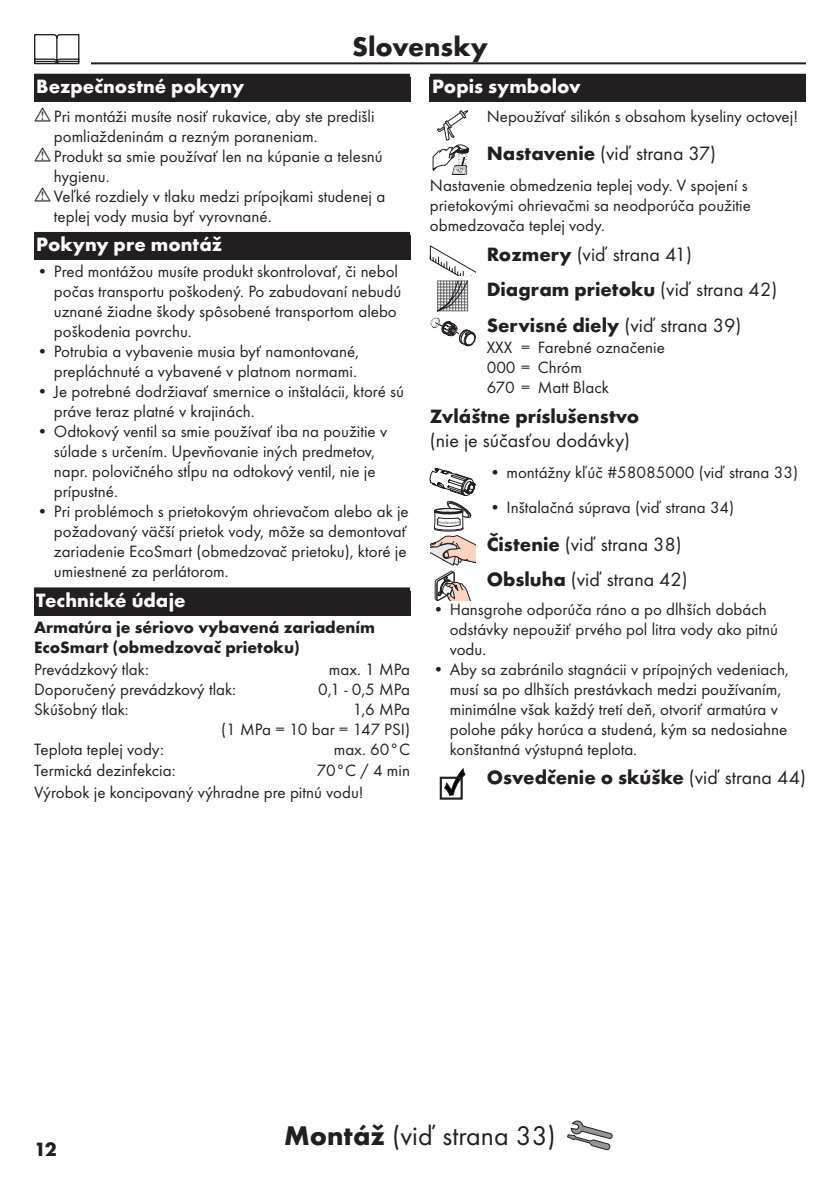
<style>
.page{position:relative;width:840px;height:1191px;background:#fff}
.page>*{position:absolute;margin:0;border:0;box-sizing:border-box;transform-origin:0 0}
.Montage_mit_Symbol_SK{font:28px "Futura TOT Boo";color:#231f20}
.Sprache_Rahmenwechsel_SK{font:700 28px "Futura TOT";color:#231f20}
.Ueberschrift_Grafik_SK{font:700 20px "Futura TOT";color:#231f20}
.Ueberschrift_Grafik__folgeText_SK{font:20px "Futura TOT Boo";color:#231f20}
.Ueberschrift_nach_Grafik_SK{font:20px/24px "Futura TOT Boo";color:#231f20}
.Ueberschrift_SK{font:700 20px "Futura TOT";color:#fff}
.Ueberschrift_Grafik_SK-2{font:20px "Futura TOT Boo";color:#231f20}
.Ueberschrift_o_Absatz_Grafik_SK{font:700 20px "Futura TOT";color:#231f20}
.Ueberschrift___SK{font:700 20px "Futura TOT";color:#fff}
.Normaltext_nach_Grafik_SK{font:17px/20px "Futura TOT Boo";color:#231f20}
.Techn__Daten_SK{font:17px/20px "Futura TOT Boo";color:#231f20;text-align:right}
.Hinweis_SK{font:700 17px/20px "Futura TOT";color:#231f20}
.Farbe_SK{font:17px/20px "Futura TOT Boo";color:#231f20}
.Normaltext_SK{font:17px "Futura TOT Boo";color:#231f20}
.Normaltext_Grafik_SK{font:17px "Futura TOT Boo";color:#231f20}
.s1{font-family:"Futura TOT";font-weight:700}
.s2{font-family:"Futura TOT Boo";font-weight:400}
</style>
<div class="page">
<hr style="left:34px;top:62px;width:771px;height:2px;background:#231f20">
<div style="left:23px;top:34px;width:68px;height:34px;background:#fff"></div>
<svg style="left:34px;top:34px;width:45px;height:30px"></svg>
<svg style="left:567px;top:1120px;width:45px;height:30px"></svg>
<div style="left:34px;top:74px;width:376px;height:28px;background:#231f20"></div>
<div style="left:34px;top:232px;width:376px;height:28px;background:#231f20"></div>
<div style="left:34px;top:587px;width:376px;height:28px;background:#231f20"></div>
<div style="left:429px;top:74px;width:376px;height:28px;background:#231f20"></div>
<svg style="left:432px;top:110px;width:36px;height:65px"></svg>
<svg style="left:429px;top:245px;width:46px;height:101px"></svg>
<svg style="left:429px;top:468px;width:46px;height:97px"></svg>
<svg style="left:434px;top:571px;width:36px;height:30px"></svg>
<svg style="left:440px;top:769px;width:25px;height:30px"></svg>
<p class="Sprache_Rahmenwechsel_SK" style="left:352px;top:29px;width:137px">Slovensky</p>
<p class="Ueberschrift___SK" style="left:36px;top:74px;width:209px">Bezpečnostné pokyny</p>
<p class="Normaltext_nach_Grafik_SK" style="left:54px;top:106px;width:322px">Pri montáži musíte nosiť rukavice, aby ste predišli pomliaždeninám a rezným poraneniam.</p>
<p class="Normaltext_nach_Grafik_SK" style="left:54px;top:146px;width:330px">Produkt sa smie používať len na kúpanie a telesnú hygienu.</p>
<p class="Normaltext_nach_Grafik_SK" style="left:54px;top:186px;width:332px">Veľké rozdiely v tlaku medzi prípojkami studenej a teplej vody musia byť vyrovnané.</p>
<p class="Ueberschrift_SK" style="left:36px;top:232px;width:187px">Pokyny pre montáž</p>
<p class="Normaltext_nach_Grafik_SK" style="left:54px;top:261px;width:349px;text-indent:-17px">• Pred montážou musíte produkt skontrolovať, či nebol počas transportu poškodený. Po zabudovaní nebudú uznané žiadne škody spôsobené transportom alebo poškodenia povrchu.</p>
<p class="Normaltext_nach_Grafik_SK" style="left:37px;top:341px;width:323px;text-align:right">• Potrubia a vybavenie musia byť namontované, prepláchnuté a vybavené v platnom normami.</p>
<p class="Normaltext_nach_Grafik_SK" style="left:54px;top:381px;width:351px;text-indent:-17px">• Je potrebné dodržiavať smernice o inštalácii, ktoré sú práve teraz platné v krajinách.</p>
<p class="Normaltext_nach_Grafik_SK" style="left:54px;top:421px;width:335px;text-indent:-17px">• Odtokový ventil sa smie používať iba na použitie v súlade s určením. Upevňovanie iných predmetov, napr. polovičného stĺpu na odtokový ventil, nie je prípustné.</p>
<p class="Normaltext_nach_Grafik_SK" style="left:54px;top:501px;width:356px;text-indent:-17px">• Pri problémoch s prietokovým ohrievačom alebo ak je požadovaný väčší prietok vody, môže sa demontovať zariadenie EcoSmart (obmedzovač prietoku), ktoré je umiestnené za perlátorom.</p>
<p class="Ueberschrift_SK" style="left:36px;top:588px;width:151px">Technické údaje</p>
<p class="Hinweis_SK" style="left:34px;top:616px;width:342px">Armatúra je sériovo vybavená zariadením<br>EcoSmart (obmedzovač prietoku)</p>
<p class="Techn__Daten_SK" style="left:34px;top:659px;width:116px">Prevádzkový tlak:</p>
<p class="Techn__Daten_SK" style="left:329px;top:659px;width:83px">max. 1 MPa</p>
<p class="Techn__Daten_SK" style="left:34px;top:679px;width:203px">Doporučený prevádzkový tlak:</p>
<p class="Techn__Daten_SK" style="left:318px;top:679px;width:93px">0,1 - 0,5 MPa</p>
<p class="Techn__Daten_SK" style="left:34px;top:699px;width:96px">Skúšobný tlak:</p>
<p class="Techn__Daten_SK" style="left:221px;top:699px;width:190px">1,6 MPa<br>(1 MPa = 10 bar = 147 PSI)</p>
<p class="Techn__Daten_SK" style="left:34px;top:739px;width:131px">Teplota teplej vody:</p>
<p class="Techn__Daten_SK" style="left:333px;top:739px;width:78px">max. 60°C</p>
<p class="Techn__Daten_SK" style="left:34px;top:759px;width:143px">Termická dezinfekcia:</p>
<p class="Techn__Daten_SK" style="left:316px;top:759px;width:95px">70°C / 4 min</p>
<p class="Normaltext_SK" style="left:34px;top:782px;width:331px">Výrobok je koncipovaný výhradne pre pitnú vodu!</p>
<p class="Ueberschrift_SK" style="left:432px;top:74px;width:150px">Popis symbolov</p>
<p class="Normaltext_Grafik_SK" style="left:486px;top:106px;width:313px">Nepoužívať silikón s obsahom kyseliny octovej!</p>
<p class="Ueberschrift_Grafik__folgeText_SK" style="left:486px;top:141px;width:231px"><span class="s1">Nastavenie</span> (viď strana 37)</p>
<p class="Normaltext_nach_Grafik_SK" style="left:429px;top:175px;width:322px">Nastavenie obmedzenia teplej vody. V spojení s prietokovými ohrievačmi sa neodporúča použitie obmedzovača teplej vody.</p>
<p class="Ueberschrift_Grafik_SK-2" style="left:486px;top:242px;width:207px"><span class="s1">Rozmery</span> (viď strana 41)</p>
<p class="Ueberschrift_Grafik_SK" style="left:486px;top:277px;width:292px">Diagram prietoku <span class="s2">(viď strana 42)</span></p>
<p class="Ueberschrift_o_Absatz_Grafik_SK" style="left:486px;top:312px;width:256px">Servisné diely <span class="s2">(viď strana 39)</span></p>
<p class="Farbe_SK" style="left:486px;top:337px;width:180px">XXX = Farebné označenie<br>000 = Chróm<br>670 = Matt Black</p>
<p class="Ueberschrift_nach_Grafik_SK" style="left:429px;top:404px;width:211px"><span class="s1">Zvláštne príslušenstvo </span>(nie je súčasťou dodávky)</p>
<p class="Normaltext_nach_Grafik_SK" style="left:489px;top:462px;width:310px">• montážny kľúč #58085000 (viď strana 33)</p>
<p class="Normaltext_nach_Grafik_SK" style="left:489px;top:497px;width:246px">• Inštalačná súprava (viď strana 34)</p>
<p class="Ueberschrift_Grafik_SK-2" style="left:486px;top:532px;width:196px"><span class="s1">Čistenie</span> (viď strana 38)</p>
<p class="Ueberschrift_Grafik__folgeText_SK" style="left:486px;top:567px;width:202px"><span class="s1">Obsluha</span> (viď strana 42)</p>
<p class="Normaltext_nach_Grafik_SK" style="left:449px;top:599px;width:329px;text-indent:-17px">• Hansgrohe odporúča ráno a po dlhších dobách odstávky nepoužiť prvého pol litra vody ako pitnú vodu.</p>
<p class="Normaltext_nach_Grafik_SK" style="left:449px;top:659px;width:340px;text-indent:-17px">• Aby sa zabránilo stagnácii v prípojných vedeniach, musí sa po dlhších prestávkach medzi používaním, minimálne však každý tretí deň, otvoriť armatúra v polohe páky horúca a studená, kým sa nedosiahne konštantná výstupná teplota.</p>
<p class="Ueberschrift_Grafik_SK" style="left:486px;top:765px;width:320px">Osvedčenie o skúške <span class="s2">(viď strana 44)</span></p>
<p class="Ueberschrift_Grafik_SK" style="left:34px;top:1136px;width:24px">12</p>
<p class="Montage_mit_Symbol_SK" style="left:284px;top:1119px;width:273px"><span class="s1">Montáž</span> (viď strana 33)</p>
</div>
